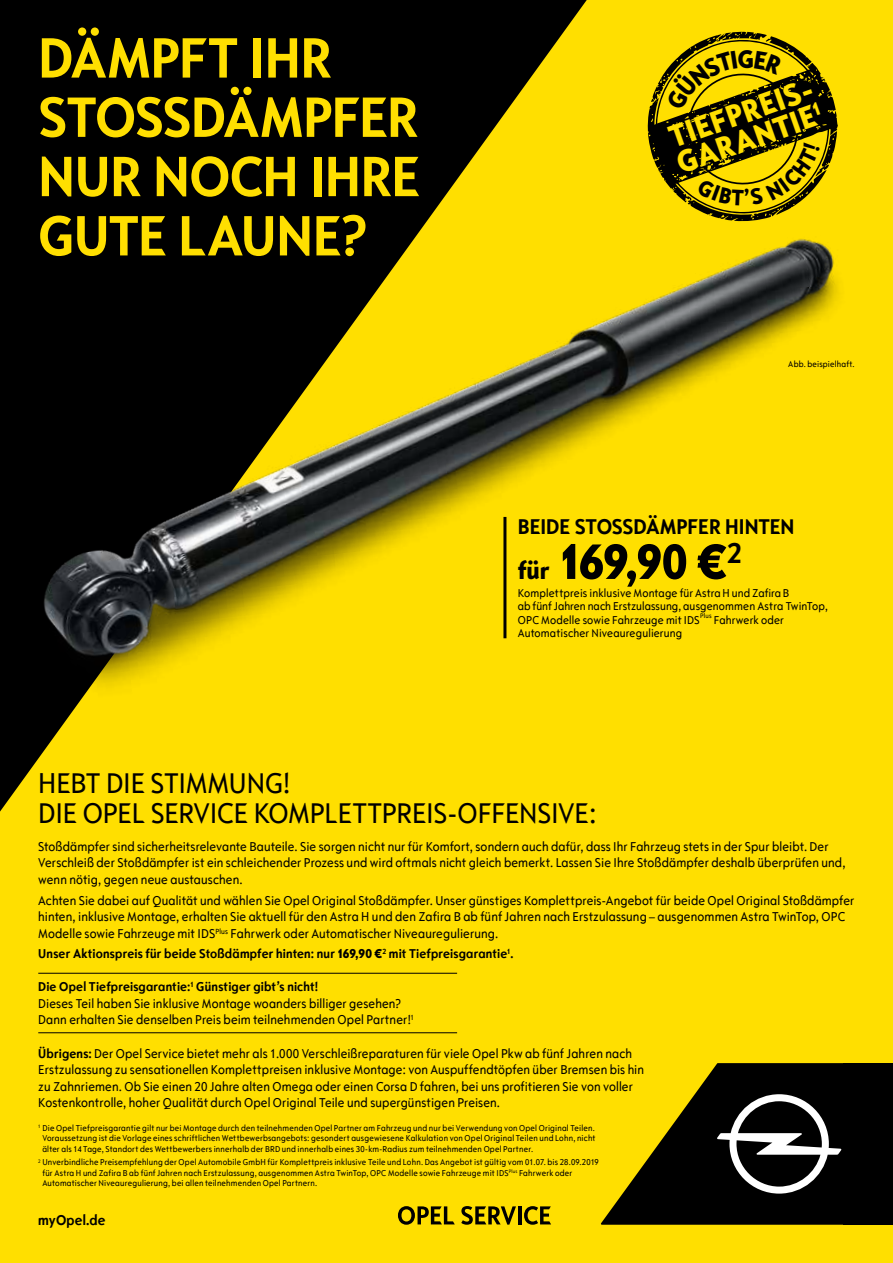
<style>
.page{position:relative;width:893px;height:1263px;background:#ffdf00}
.page>*{position:absolute;margin:0;border:0;box-sizing:border-box;transform-origin:0 0}
.t1{font:700 59.25px/59.2px "Opel Sans Condensed";letter-spacing:-.01em;color:#ffdf00}
.t2{font:800 52.05px "Opel Sans Condensed";color:#000}
.t3{font:800 32.85px/26.5px "Opel Sans Condensed";color:#ffdf00}
.t4{font:30px/30px "Opel Sans Condensed";letter-spacing:-.01em;color:#000}
.t5{font:800 26.55px "Opel Sans Condensed";color:#000}
.t6{font:700 22.5px "Opel Sans Condensed";letter-spacing:-.005em;color:#000}
.t7{font:700 15px "Opel Sans Condensed";letter-spacing:.01em;color:#000}
.t8{font:13.5px/16.5px "Opel Sans Condensed";letter-spacing:.005em;color:#000}
.t9{font:700 13.5px "Opel Sans Condensed";letter-spacing:.01em;color:#000}
.t10{font:12px/13.5px "Opel Sans Condensed";letter-spacing:.005em;color:#000}
.t11{font:9px/10.5px "Opel Sans Condensed";letter-spacing:.02em;color:#000;text-align:justify}
.t12{font:6.9px "Opel Sans Condensed";color:#000}
.s1{font-size:26.4px}
.s2{font-weight:800}
.s3{font-weight:700}
</style>
<div class="page">
<svg style="left:0;top:0;width:587px;height:811px"></svg>
<hr style="left:38px;top:973px;width:419px;height:1px;background:#000">
<hr style="left:38px;top:1032px;width:419px;height:1px;background:#000">
<img style="left:0;top:65px;width:839px;height:670px">
<div style="left:843px;top:1063px;width:50px;height:162px;background:#000"></div>
<svg style="left:398px;top:1206px;width:57px;height:19px"></svg>
<svg style="left:461px;top:1206px;width:55px;height:19px"></svg>
<hr style="left:518px;top:1206px;width:3px;height:18px;background:#000">
<svg style="left:524px;top:1206px;width:27px;height:19px"></svg>
<svg style="left:601px;top:1063px;width:242px;height:162px"></svg>
<svg style="left:648px;top:31px;width:190px;height:191px"></svg>
<h1 class="t1" style="left:38px;top:28px;width:383px">DÄMPFT IHR<br>STOSSDÄMPFER<br>NUR NOCH IHRE<br>GUTE LAUNE?</h1>
<h3 class="t5" style="left:738px;top:43px;width:18px">G</h3>
<h3 class="t3" style="left:664px;top:127px;width:159px;rotate:-20deg">TIEFPREIS-<br>GARANTIE</h3>
<p class="t11" style="left:788px;top:359px;width:68px">Abb. beispielhaft.</p>
<h3 class="t6" style="left:518px;top:513px;width:278px">BEIDE STOSSDÄMPFER HINTEN</h3>
<h2 class="t2" style="left:518px;top:530px;width:225px"><span class="s1">für</span> 169,90 €<sup>2</sup></h2>
<p class="t10" style="left:518px;top:586px;width:311px">Komplettpreis inklusive Montage für Astra H und Zafira B<br>ab fünf Jahren nach Erstzulassung, ausgenommen Astra TwinTop,<br>OPC Modelle sowie Fahrzeuge mit IDS</p>
<p class="t12" style="left:700px;top:612px;width:13px">Plus</p>
<p class="t10" style="left:714px;top:613px;width:72px">Fahrwerk oder</p>
<p class="t10" style="left:518px;top:627px;width:166px">Automatischer Niveauregulierung</p>
<h3 class="t4" style="left:38px;top:768px;width:560px">HEBT DIE STIMMUNG!<br>DIE OPEL SERVICE KOMPLETTPREIS-OFFENSIVE:</h3>
<p class="t8" style="left:38px;top:838px;width:809px">Stoßdämpfer sind sicherheitsrelevante Bauteile. Sie sorgen nicht nur für Komfort, sondern auch dafür, dass Ihr Fahrzeug stets in der Spur bleibt. Der<br>Verschleiß der Stoßdämpfer ist ein schleichender Prozess und wird oftmals nicht gleich bemerkt. Lassen Sie Ihre Stoßdämpfer deshalb überprüfen und, wenn nötig, gegen neue austauschen.</p>
<p class="t8" style="left:38px;top:892px;width:818px">Achten Sie dabei auf Qualität und wählen Sie Opel Original Stoßdämpfer. Unser günstiges Komplettpreis-Angebot für beide Opel Original Stoßdämpfer hinten, inklusive Montage, erhalten Sie aktuell für den Astra H und den Zafira B ab fünf Jahren nach Erstzulassung – ausgenommen Astra TwinTop, OPC<br>Modelle sowie Fahrzeuge mit IDS<sup>Plus</sup> Fahrwerk oder Automatischer Niveauregulierung.</p>
<p class="t9" style="left:38px;top:946px;width:477px">Unser Aktionspreis für beide Stoßdämpfer hinten: nur <span class="s2">169,90 €</span><sup>2</sup> mit Tiefpreisgarantie<sup>1</sup>.</p>
<p class="t8" style="left:38px;top:978px;width:378px"><span class="s3">Die Opel Tiefpreisgarantie:</span><sup>1</sup> <span class="s3">Günstiger gibt’s nicht!<br></span>Dieses Teil haben Sie inklusive Montage woanders billiger gesehen?<br>Dann erhalten Sie denselben Preis beim teilnehmenden Opel Partner!<sup>1</sup></p>
<p class="t8" style="left:38px;top:1045px;width:607px"><span class="s3">Übrigens:</span> Der Opel Service bietet mehr als 1.000 Verschleißreparaturen für viele Opel Pkw ab fünf Jahren nach Erstzulassung zu sensationellen Komplettpreisen inklusive Montage: von Auspuffendtöpfen über Bremsen bis hin zu Zahnriemen. Ob Sie einen 20 Jahre alten Omega oder einen Corsa D fahren, bei uns profitieren Sie von voller Kostenkontrolle, hoher Qualität durch Opel Original Teile und supergünstigen Preisen.</p>
<p class="t11" style="left:42px;top:1122px;width:555px;text-indent:-4px"><sup>1</sup> Die Opel Tiefpreisgarantie gilt nur bei Montage durch den teilnehmenden Opel Partner am Fahrzeug und nur bei Verwendung von Opel Original Teilen.<br>Voraussetzung ist die Vorlage eines schriftlichen Wettbewerbsangebots: gesondert ausgewiesene Kalkulation von Opel Original Teilen und Lohn, nicht älter als 14 Tage, Standort des Wettbewerbers innerhalb der BRD und innerhalb eines 30-km-Radius zum teilnehmenden Opel Partner.</p>
<p class="t11" style="left:42px;top:1157px;width:558px;text-align:left;text-indent:-4px"><sup>2</sup> Unverbindliche Preisempfehlung der Opel Automobile GmbH für Komplettpreis inklusive Teile und Lohn. Das Angebot ist gültig vom 01.07. bis 28.09.2019 für Astra H und Zafira B ab fünf Jahren nach Erstzulassung, ausgenommen Astra TwinTop, OPC Modelle sowie Fahrzeuge mit IDS<sup>Plus</sup> Fahrwerk oder<br>Automatischer Niveauregulierung, bei allen teilnehmenden Opel Partnern.</p>
<p class="t7" style="left:38px;top:1211px;width:69px">myOpel.de</p>
</div>
